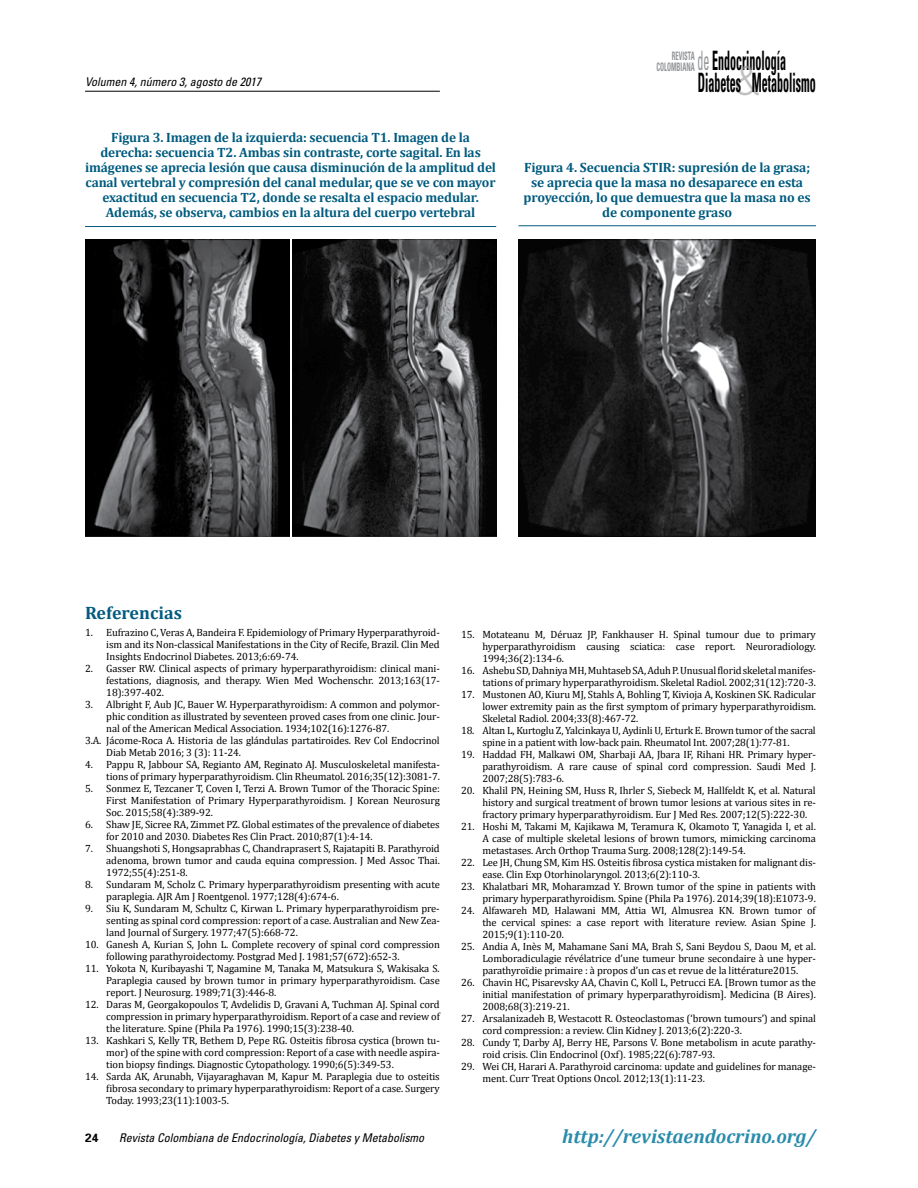
<style>
.page{position:relative;width:918px;height:1188px;background:#fff}
.page>*{position:absolute;margin:0;border:0;box-sizing:border-box;transform-origin:0 0}
.t1{font:700 condensed 26.7px/21.5px "Univers";color:#000;scale:.45 1}
.t2{font:italic 700 19.5px "Cambria";color:#2a8cac}
.t3{font:700 18px "Cambria";color:#005b7f}
.t4{font:700 13.5px/15px "Cambria";letter-spacing:-.01em;color:#005b7f;text-align:center}
.t5{font:italic condensed 12px "Univers";color:#000}
.t6{font:700 12px "Univers";color:#000}
.t7{font:700 condensed 11.7px/10.5px "Univers";color:#939598;text-align:right;scale:.56 1}
.t8{font:10.5px/12px "Cambria";letter-spacing:-.01em;color:#000;text-align:justify}
.s1{font-weight:400;color:#939598}
.s2{font-family:"Akzidenz Grotesk BE";font-weight:300;font-stretch:normal;font-size:40.65px;color:#939598}
</style>
<div class="page">
<hr style="left:85px;top:91px;width:355px;height:1px;background:#000">
<img style="left:85px;top:239px;width:204px;height:298px">
<img style="left:292px;top:239px;width:204px;height:298px">
<img style="left:518px;top:239px;width:298px;height:298px">
<hr style="left:518px;top:225px;width:298px;height:1px;background:#005b7f">
<hr style="left:85px;top:226px;width:411px;height:1px;background:#005b7f">
<p class="t5" style="left:85px;top:74px;width:178px">Volumen 4, número 3, agosto de 2017</p>
<p class="t4" style="left:85px;top:130px;width:413px">Figura 3. Imagen de la izquierda: secuencia T1. Imagen de la derecha: secuencia T2. Ambas sin contraste, corte sagital. En las imágenes se aprecia lesión que causa disminución de la amplitud del canal vertebral y compresión del canal medular, que se ve con mayor exactitud en secuencia T2, donde se resalta el espacio medular.<br>Además, se observa, cambios en la altura del cuerpo vertebral</p>
<p class="t7" style="left:657px;top:51px;width:70px">Revista colombiana</p>
<h1 class="t1" style="left:697px;top:50px;width:265px"><span class="s1">de</span> Endocrinología<br>Diabetes<span class="s2">&amp;</span>Metabolismo</h1>
<p class="t4" style="left:524px;top:160px;width:289px">Figura 4. Secuencia STIR: supresión de la grasa; se aprecia que la masa no desaparece en esta proyección, lo que demuestra que la masa no es de componente graso</p>
<h3 class="t3" style="left:85px;top:600px;width:99px">Referencias</h3>
<p class="t8" style="left:106px;top:626px;width:335px;text-indent:-21px">1. Eufrazino C, Veras A, Bandeira F. Epidemiology of Primary Hyperparathyroid&shy;ism and its Non-classical Manifestations in the City of Recife, Brazil. Clin Med Insights Endocrinol Diabetes. 2013;6:69-74.</p>
<p class="t8" style="left:106px;top:662px;width:335px;text-indent:-21px">2. Gasser RW. Clinical aspects of primary hyperparathyroidism: clinical mani&shy;festations, diagnosis, and therapy. Wien Med Wochenschr. 2013;163(17- 18):397-402.</p>
<p class="t8" style="left:85px;top:698px;width:356px">3. Albright F, Aub JC, Bauer W. Hyperparathyroidism: A common and polymor-</p>
<p class="t8" style="left:106px;top:710px;width:335px">phic condition as illustrated by seventeen proved cases from one clinic. Jour-</p>
<p class="t8" style="left:106px;top:722px;width:285px">nal of the American Medical Association. 1934;102(16):1276-87.</p>
<p class="t8" style="left:85px;top:734px;width:356px">3.A. Jácome-Roca A. Historia de las glándulas partatiroides. Rev Col Endocrinol</p>
<p class="t8" style="left:106px;top:746px;width:136px">Diab Metab 2016; 3 (3): 11-24.</p>
<p class="t8" style="left:85px;top:758px;width:356px;text-align:right">4. Pappu R, Jabbour SA, Regianto AM, Reginato AJ. Musculoskeletal manifesta&shy;tions of primary hyperparathyroidism. Clin Rheumatol. 2016;35(12):3081-7.</p>
<p class="t8" style="left:106px;top:782px;width:335px;text-indent:-21px">5. Sonmez E, Tezcaner T, Coven I, Terzi A. Brown Tumor of the Thoracic Spine:<br>First Manifestation of Primary Hyperparathyroidism. J Korean Neurosurg Soc. 2015;58(4):389-92.</p>
<p class="t8" style="left:106px;top:818px;width:335px;text-indent:-21px">6. Shaw JE, Sicree RA, Zimmet PZ. Global estimates of the prevalence of diabetes for 2010 and 2030. Diabetes Res Clin Pract. 2010;87(1):4-14.</p>
<p class="t8" style="left:106px;top:842px;width:335px;text-indent:-21px">7. Shuangshoti S, Hongsaprabhas C, Chandraprasert S, Rajatapiti B. Parathyroid adenoma, brown tumor and cauda equina compression. J Med Assoc Thai.<br>1972;55(4):251-8.</p>
<p class="t8" style="left:106px;top:878px;width:335px;text-indent:-21px">8. Sundaram M, Scholz C. Primary hyperparathyroidism presenting with acute paraplegia. AJR Am J Roentgenol. 1977;128(4):674-6.</p>
<p class="t8" style="left:106px;top:902px;width:335px;text-indent:-21px">9. Siu K, Sundaram M, Schultz C, Kirwan L. Primary hyperparathyroidism pre&shy;senting as spinal cord compression: report of a case. Australian and New Zea&shy;land Journal of Surgery. 1977;47(5):668-72.</p>
<p class="t8" style="left:106px;top:938px;width:335px;text-indent:-21px">10. Ganesh A, Kurian S, John L. Complete recovery of spinal cord compression following parathyroidectomy. Postgrad Med J. 1981;57(672):652-3.</p>
<p class="t8" style="left:106px;top:962px;width:335px;text-indent:-21px">11. Yokota N, Kuribayashi T, Nagamine M, Tanaka M, Matsukura S, Wakisaka S.<br>Paraplegia caused by brown tumor in primary hyperparathyroidism. Case report. J Neurosurg. 1989;71(3):446-8.</p>
<p class="t8" style="left:106px;top:998px;width:335px;text-indent:-21px">12. Daras M, Georgakopoulos T, Avdelidis D, Gravani A, Tuchman AJ. Spinal cord compression in primary hyperparathyroidism. Report of a case and review of the literature. Spine (Phila Pa 1976). 1990;15(3):238-40.</p>
<p class="t8" style="left:106px;top:1034px;width:335px;text-indent:-21px">13. Kashkari S, Kelly TR, Bethem D, Pepe RG. Osteitis fibrosa cystica (brown tu&shy;mor) of the spine with cord compression: Report of a case with needle aspira&shy;tion biopsy findings. Diagnostic Cytopathology. 1990;6(5):349-53.</p>
<p class="t8" style="left:106px;top:1070px;width:335px;text-indent:-21px">14. Sarda AK, Arunabh, Vijayaraghavan M, Kapur M. Paraplegia due to osteitis fibrosa secondary to primary hyperparathyroidism: Report of a case. Surgery Today. 1993;23(11):1003-5.</p>
<p class="t8" style="left:482px;top:628px;width:335px;text-indent:-21px">15. Motateanu M, Déruaz JP, Fankhauser H. Spinal tumour due to primary hyperparathyroidism causing sciatica: case report. Neuroradiology.<br>1994;36(2):134-6.</p>
<p class="t8" style="left:461px;top:664px;width:356px;text-align:right">16. Ashebu SD, Dahniya MH, Muhtaseb SA, Aduh P. Unusual florid skeletal manifes&shy;tations of primary hyperparathyroidism. Skeletal Radiol. 2002;31(12):720-3.</p>
<p class="t8" style="left:482px;top:688px;width:335px;text-indent:-21px">17. Mustonen AO, Kiuru MJ, Stahls A, Bohling T, Kivioja A, Koskinen SK. Radicular lower extremity pain as the first symptom of primary hyperparathyroidism.<br>Skeletal Radiol. 2004;33(8):467-72.</p>
<p class="t8" style="left:461px;top:724px;width:356px;text-align:center">18. Altan L, Kurtoglu Z, Yalcinkaya U, Aydinli U, Erturk E. Brown tumor of the sacral spine in a patient with low-back pain. Rheumatol Int. 2007;28(1):77-81.</p>
<p class="t8" style="left:482px;top:748px;width:335px;text-indent:-21px">19. Haddad FH, Malkawi OM, Sharbaji AA, Jbara IF, Rihani HR. Primary hyper&shy;parathyroidism. A rare cause of spinal cord compression. Saudi Med J.<br>2007;28(5):783-6.</p>
<p class="t8" style="left:482px;top:784px;width:335px;text-indent:-21px">20. Khalil PN, Heining SM, Huss R, Ihrler S, Siebeck M, Hallfeldt K, et al. Natural history and surgical treatment of brown tumor lesions at various sites in re&shy;fractory primary hyperparathyroidism. Eur J Med Res. 2007;12(5):222-30.</p>
<p class="t8" style="left:482px;top:820px;width:335px;text-indent:-21px">21. Hoshi M, Takami M, Kajikawa M, Teramura K, Okamoto T, Yanagida I, et al.<br>A case of multiple skeletal lesions of brown tumors, mimicking carcinoma metastases. Arch Orthop Trauma Surg. 2008;128(2):149-54.</p>
<p class="t8" style="left:482px;top:856px;width:335px;text-indent:-21px">22. Lee JH, Chung SM, Kim HS. Osteitis fibrosa cystica mistaken for malignant dis&shy;ease. Clin Exp Otorhinolaryngol. 2013;6(2):110-3.</p>
<p class="t8" style="left:461px;top:880px;width:356px;text-align:right">23. Khalatbari MR, Moharamzad Y. Brown tumor of the spine in patients with primary hyperparathyroidism. Spine (Phila Pa 1976). 2014;39(18):E1073-9.</p>
<p class="t8" style="left:482px;top:904px;width:335px;text-indent:-21px">24. Alfawareh MD, Halawani MM, Attia WI, Almusrea KN. Brown tumor of the cervical spines: a case report with literature review. Asian Spine J.<br>2015;9(1):110-20.</p>
<p class="t8" style="left:482px;top:940px;width:335px;text-indent:-21px">25. Andia A, Inès M, Mahamane Sani MA, Brah S, Sani Beydou S, Daou M, et al.<br>Lomboradiculagie révélatrice d’une tumeur brune secondaire à une hyper&shy;parathyroïdie primaire : à propos d’un cas et revue de la littérature2015.</p>
<p class="t8" style="left:482px;top:976px;width:335px;text-indent:-21px">26. Chavin HC, Pisarevsky AA, Chavin C, Koll L, Petrucci EA. [Brown tumor as the initial manifestation of primary hyperparathyroidism]. Medicina (B Aires).<br>2008;68(3):219-21.</p>
<p class="t8" style="left:482px;top:1012px;width:335px;text-indent:-21px">27. Arsalanizadeh B, Westacott R. Osteoclastomas (‘brown tumours’) and spinal cord compression: a review. Clin Kidney J. 2013;6(2):220-3.</p>
<p class="t8" style="left:482px;top:1036px;width:335px;text-indent:-21px">28. Cundy T, Darby AJ, Berry HE, Parsons V. Bone metabolism in acute parathy&shy;roid crisis. Clin Endocrinol (Oxf). 1985;22(6):787-93.</p>
<p class="t8" style="left:482px;top:1060px;width:335px;text-indent:-21px">29. Wei CH, Harari A. Parathyroid carcinoma: update and guidelines for manage&shy;ment. Curr Treat Options Oncol. 2012;13(1):11-23.</p>
<p class="t6" style="left:85px;top:1130px;width:15px">24</p>
<p class="t5" style="left:119px;top:1130px;width:307px">Revista Colombiana de Endocrinología, Diabetes y Metabolismo</p>
<h2 class="t2" style="left:562px;top:1123px;width:255px">http://revistaendocrino.org/</h2>
</div>
